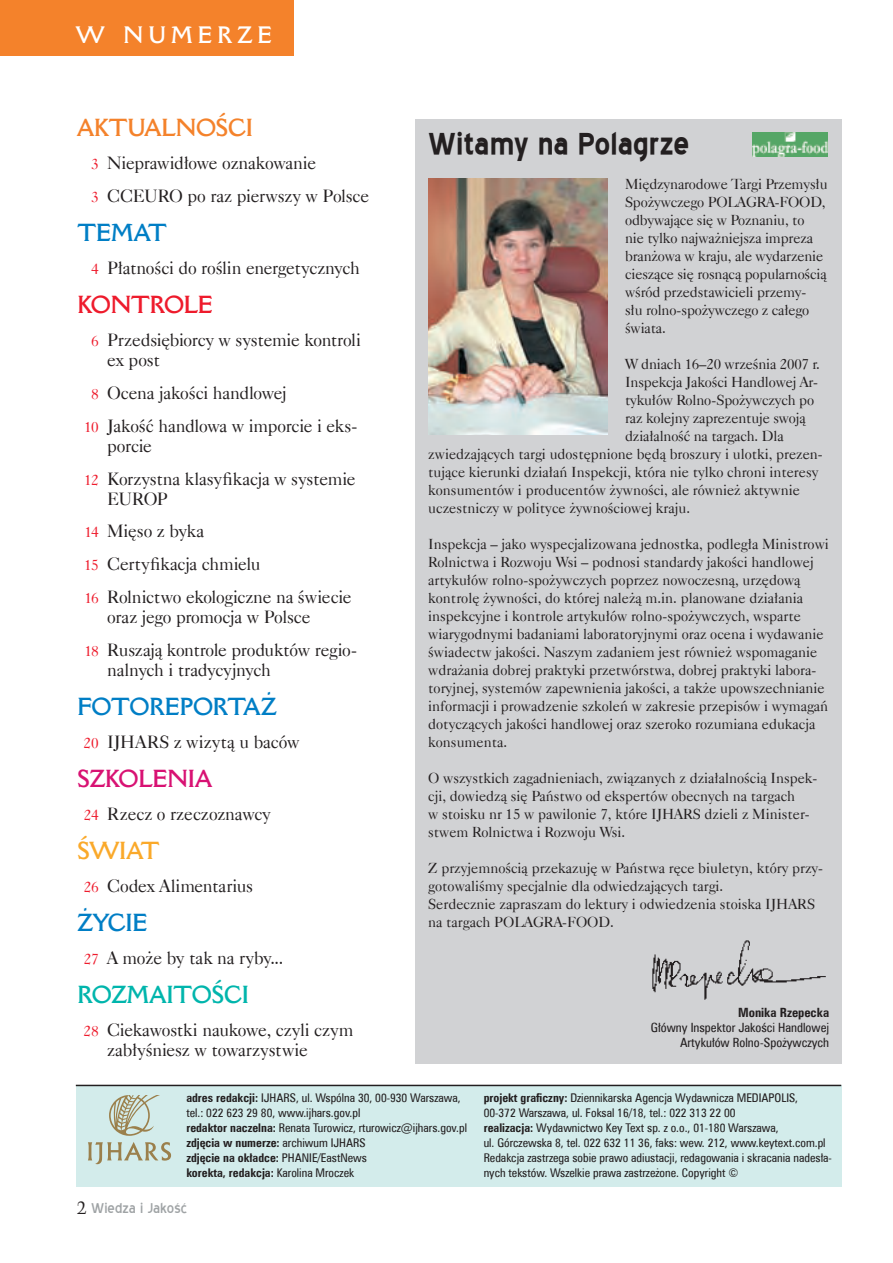
<style>
.page{position:relative;width:893px;height:1263px;background:#fff}
.page>*{position:absolute;margin:0;border:0;box-sizing:border-box;transform-origin:0 0}
.t1{font:700 37.5px "Blue Highway";letter-spacing:-.005em;color:#231f20}
.t2{font:700 24px "Della Robbia EU";letter-spacing:-.005em;color:#007ec5}
.t3{font:700 24px "Della Robbia EU";letter-spacing:-.005em;color:#f4822b}
.t4{font:700 24px "Della Robbia EU";color:#00b5ac}
.t5{font:700 24px "Della Robbia EU";color:#d81273}
.t6{font:700 24px "Della Robbia EU";letter-spacing:-.01em;color:#ee1b2c}
.t7{font:700 24px "Della Robbia EU";color:#faa92a}
.t8{font:700 23.1px "Della Robbia EU";letter-spacing:.22em;color:#fff}
.t9{font:18px/32.8px "Caslon 540 EU";letter-spacing:-.01em;color:#231f20}
.t10{font:18px "Blue Highway";color:#9fa3a5}
.t11{font:14.7px/18px "Caslon 540 EU";color:#231f20}
.t12{font:12.75px/15px "Zurich Cn EU";color:#231f20;text-align:right}
.t13{font:700 12.75px "Zurich Cn EU";color:#231f20}
.t14{font:12px/15px "Zurich Cn EU";color:#231f20}
.s1{font-size:15px;color:#ee1b2c}
.s2{font-weight:700}
</style>
<div class="page">
<div style="left:0;top:0;width:293px;height:55px;background:#f4822b"></div>
<div style="left:77px;top:1085px;width:765px;height:101px;background:#d3eceb"></div>
<hr style="left:76px;top:1085px;width:765px;height:1px;background:#231f20">
<svg style="left:88px;top:1095px;width:83px;height:69px"></svg>
<div style="left:415px;top:119px;width:427px;height:944px;background:#d1d2d4"></div>
<img style="left:428px;top:179px;width:180px;height:255px">
<img style="left:752px;top:133px;width:75px;height:24px">
<img style="left:652px;top:940px;width:174px;height:60px">
<h3 class="t8" style="left:77px;top:20px;width:197px">W NUMERZE</h3>
<h2 class="t3" style="left:77px;top:113px;width:177px">AKTUALNOŚCI</h2>
<p class="t9" style="left:91px;top:146px;width:280px"><span class="s1">3</span> Nieprawidłowe oznakowanie<br><span class="s1">3</span> CCEURO po raz pierwszy w Polsce</p>
<h2 class="t2" style="left:77px;top:218px;width:91px">TEMAT</h2>
<p class="t9" style="left:91px;top:251px;width:270px"><span class="s1">4</span> Płatności do roślin energetycznych</p>
<h2 class="t6" style="left:77px;top:289px;width:137px">KONTROLE</h2>
<p class="t9" style="left:107px;top:329px;width:255px;line-height:20.1px;text-indent:-16px"><span class="s1">6</span> Przedsiębiorcy w systemie kontroli ex post</p>
<p class="t9" style="left:84px;top:376px;width:275px;text-indent:7px"><span class="s1">8</span> Ocena jakości handlowej<br><span class="s1">10</span> Jakość handlowa w imporcie i eks-</p>
<p class="t9" style="left:84px;top:429px;width:273px;text-indent:23px">porcie<br><span class="s1">12</span> Korzystna klasyfikacja w systemie</p>
<p class="t9" style="left:84px;top:482px;width:269px;text-indent:23px">EUROP<br><span class="s1">14</span> Mięso z byka<br><span class="s1">15</span> Certyfikacja chmielu<br><span class="s1">16</span> Rolnictwo ekologiczne na świecie</p>
<p class="t9" style="left:84px;top:601px;width:274px;text-indent:23px">oraz jego promocja w Polsce<br><span class="s1">18</span> Ruszają kontrole produktów regio-</p>
<p class="t9" style="left:107px;top:654px;width:165px">nalnych i tradycyjnych</p>
<h2 class="t2" style="left:77px;top:692px;width:35px">FOTO</h2>
<h2 class="t2" style="left:149px;top:692px;width:129px">REPORTAŻ</h2>
<p class="t9" style="left:84px;top:725px;width:217px"><span class="s1">20</span> IJHARS z wizytą u baców</p>
<h2 class="t5" style="left:77px;top:764px;width:45px">SZKOL</h2>
<h2 class="t5" style="left:152px;top:764px;width:31px">ENIA</h2>
<p class="t9" style="left:84px;top:797px;width:189px"><span class="s1">24</span> Rzecz o rzeczoznawcy</p>
<h2 class="t7" style="left:77px;top:835px;width:56px">ŚWIAT</h2>
<p class="t9" style="left:84px;top:869px;width:171px"><span class="s1">26</span> Codex Alimentarius</p>
<h2 class="t2" style="left:77px;top:907px;width:72px">ŻYCI E</h2>
<p class="t9" style="left:84px;top:941px;width:201px"><span class="s1">27</span> A może by tak na ryby...</p>
<h2 class="t4" style="left:77px;top:979px;width:88px">ROZMAITOŚCI</h2>
<p class="t9" style="left:107px;top:1019px;width:248px;line-height:20.1px;text-indent:-24px"><span class="s1">28</span> Ciekawostki naukowe, czyli czym zabłyśniesz w towarzystwie</p>
<p class="t14" style="left:186px;top:1090px;width:282px"><span class="s2">adres redakcji:</span> IJHARS, ul. Wspólna 30, 00-930 Warszawa, tel.: 022 623 29 80, www.ijhars.gov.pl<br><span class="s2">redaktor naczelna:</span> Renata Turowicz, rturowicz@ijhars.gov.pl <span class="s2">zdjęcia w numerze:</span> archiwum IJHARS<br><span class="s2">zdjęcie na okładce:</span> PHANIE/EastNews<br><span class="s2">korekta, redakcja:</span> Karolina Mroczek</p>
<h1 class="t1" style="left:428px;top:126px;width:263px">Witamy na Polagrze</h1>
<p class="t11" style="left:625px;top:175px;width:204px">Międzynarodowe Targi Przemysłu<br>Spożywczego POLAGRA-FOOD, odbywające się w Poznaniu, to<br>nie tylko najważniejsza impreza branżowa w kraju, ale wydarzenie cieszące się rosnącą popularnością wśród przedstawicieli przemy-<br>słu rolno-spożywczego z całego świata.</p>
<p class="t11" style="left:625px;top:355px;width:196px">W dniach 16–20 września 2007 r.</p>
<p class="t11" style="left:625px;top:373px;width:194px">Inspekcja Jakości Handlowej Ar-</p>
<p class="t11" style="left:625px;top:391px;width:191px">tykułów Rolno-Spożywczych po</p>
<p class="t11" style="left:625px;top:409px;width:182px">raz kolejny zaprezentuje swoją</p>
<p class="t11" style="left:625px;top:427px;width:160px">działalność na targach. Dla</p>
<p class="t11" style="left:428px;top:445px;width:396px">zwiedzających targi udostępnione będą broszury i ulotki, prezen-</p>
<p class="t11" style="left:428px;top:463px;width:392px">tujące kierunki działań Inspekcji, która nie tylko chroni interesy</p>
<p class="t11" style="left:428px;top:481px;width:373px">konsumentów i producentów żywności, ale również aktywnie</p>
<p class="t11" style="left:428px;top:499px;width:263px">uczestniczy w polityce żywnościowej kraju.</p>
<p class="t11" style="left:428px;top:535px;width:402px">Inspekcja – jako wyspecjalizowana jednostka, podległa Ministrowi Rolnictwa i Rozwoju Wsi – podnosi standardy jakości handlowej artykułów rolno-spożywczych poprzez nowoczesną, urzędową kontrolę żywności, do której należą m.in. planowane działania inspekcyjne i kontrole artykułów rolno-spożywczych, wsparte wiarygodnymi badaniami laboratoryjnymi oraz ocena i wydawanie świadectw jakości. Naszym zadaniem jest również wspomaganie wdrażania dobrej praktyki przetwórstwa, dobrej praktyki labora&shy;toryjnej, systemów zapewnienia jakości, a także upowszechnianie informacji i prowadzenie szkoleń w zakresie przepisów i wymagań dotyczących jakości handlowej oraz szeroko rozumiana edukacja konsumenta.</p>
<p class="t11" style="left:428px;top:769px;width:391px">O wszystkich zagadnieniach, związanych z działalnością Inspek&shy;cji, dowiedzą się Państwo od ekspertów obecnych na targach<br>w stoisku nr 15 w pawilonie 7, które IJHARS dzieli z Minister&shy;stwem Rolnictwa i Rozwoju Wsi.</p>
<p class="t11" style="left:428px;top:859px;width:396px">Z przyjemnością przekazuję w Państwa ręce biuletyn, który przy&shy;gotowaliśmy specjalnie dla odwiedzających targi.<br>Serdecznie zapraszam do lektury i odwiedzenia stoiska IJHARS na targach POLAGRA-FOOD.</p>
<p class="t13" style="left:738px;top:1005px;width:93px">Monika Rzepecka</p>
<p class="t12" style="left:651px;top:1020px;width:180px">Główny Inspektor Jakości Handlowej<br>Artykułów Rolno-Spożywczych</p>
<p class="t14" style="left:484px;top:1090px;width:350px"><span class="s2">projekt graficzny:</span> Dziennikarska Agencja Wydawnicza MEDIAPOLIS, 00-372 Warszawa, ul. Foksal 16/18, tel.: 022 313 22 00<br><span class="s2">realizacja:</span> Wydawnictwo Key Text sp. z o.o., 01-180 Warszawa,<br>ul. Górczewska 8, tel. 022 632 11 36, faks: wew. 212, www.keytext.com.pl Redakcja zastrzega sobie prawo adiustacji, redagowania i skracania nadesła&shy;nych tekstów. Wszelkie prawa zastrzeżone. Copyright ©</p>
<p class="t10" style="left:91px;top:1200px;width:98px">Wiedza i Jakość</p>
</div>
